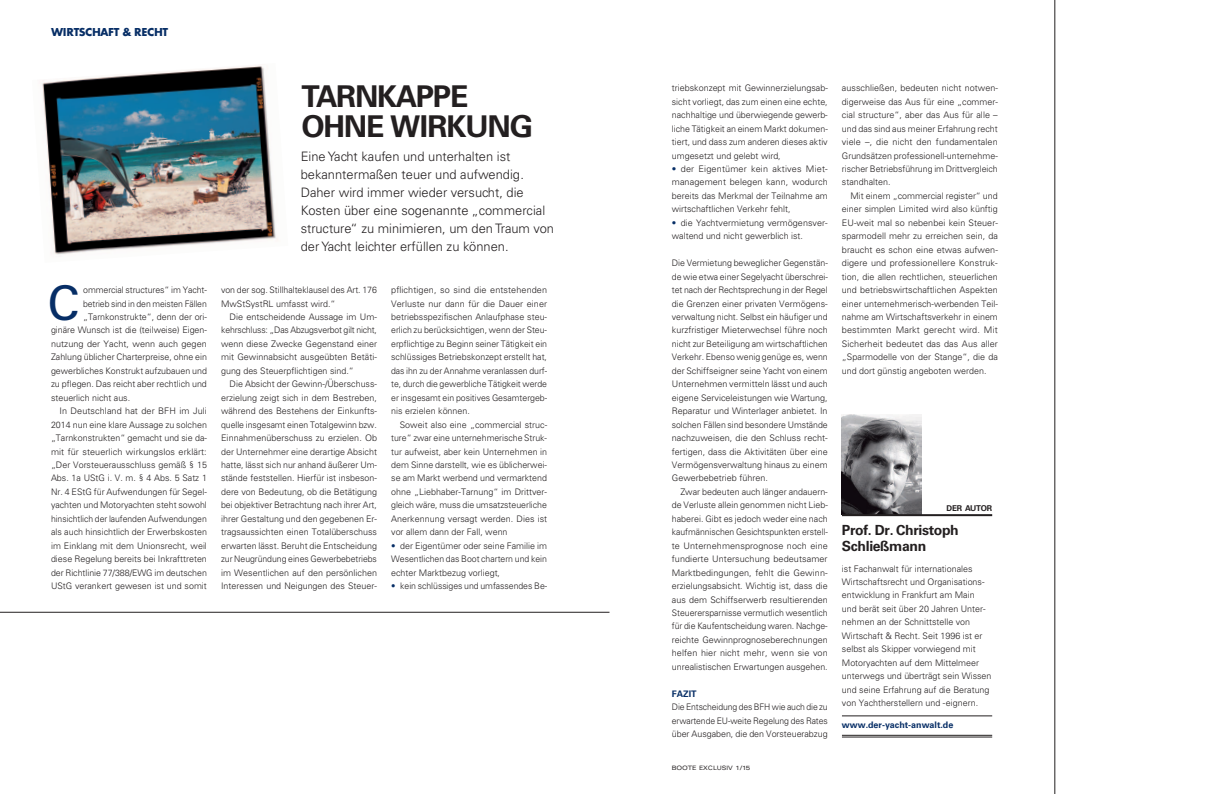
<style>
.page{position:relative;width:1219px;height:794px;background:#fff}
.page>*{position:absolute;margin:0;border:0;box-sizing:border-box;transform-origin:0 0}
.t1{font:48px "Univers LT Std";color:#072e66}
.t2{font:700 30px/30.7px "Univers LT Std";letter-spacing:-.035em;color:#231f20}
.t3{font:700 14px/16px "Univers LT Std";letter-spacing:-.025em;color:#231f20}
.t4{font:300 13px/18px "Univers LT Std";color:#231f20}
.t5{font:700 12px "Futura TOT";letter-spacing:-.02em;color:#072e66}
.t6{font:300 9px/13.4px "Univers LT Std";color:#231f20;text-align:justify}
.t7{font:300 9px/13.4px "Univers LT Std";color:#231f20;text-align:justify;scale:.96 1}
.t8{font:700 9px "Univers LT Std";color:#072e66}
.t9{font:700 8px "Univers LT Std";color:#231f20}
.t10{font:expanded 6px "Univers LT Std";letter-spacing:.005em;color:#231f20}
.s1{color:#072e66}
</style>
<div class="page">
<img style="left:842px;top:414px;width:80px;height:100px">
<hr style="left:842px;top:514px;width:150px;height:2px;background:#231f20">
<hr style="left:842px;top:737px;width:150px;height:1px;background:#231f20">
<hr style="left:842px;top:715px;width:150px;height:1px;background:#231f20">
<hr style="left:842px;top:735px;width:150px;height:1px;background:#231f20">
<hr style="left:1054px;top:0;width:1px;height:794px;background:#231f20">
<hr style="left:0;top:612px;width:609px;height:1px;background:#231f20">
<img style="left:42px;top:65px;width:236px;height:190px">
<h3 class="t5" style="left:51px;top:25px;width:119px">WIRTSCHAFT &amp; RECHT</h3>
<h1 class="t1" style="left:47px;top:274px;width:34px">C</h1>
<p class="t6" style="left:83px;top:283px;width:125px">ommercial structures“ im Yacht-</p>
<p class="t7" style="left:83px;top:297px;width:130px">betrieb sind in den meisten Fällen</p>
<p class="t6" style="left:83px;top:310px;width:125px">„Tarnkonstrukte“, denn der ori-</p>
<p class="t6" style="left:51px;top:323px;width:157px">ginäre Wunsch ist die (teilweise) Eigen-</p>
<p class="t6" style="left:51px;top:337px;width:157px">nutzung der Yacht, wenn auch gegen</p>
<p class="t6" style="left:51px;top:350px;width:158px">Zahlung üblicher Charterpreise, ohne ein</p>
<p class="t6" style="left:51px;top:364px;width:157px">gewerbliches Konstrukt aufzubauen und</p>
<p class="t6" style="left:51px;top:377px;width:157px">zu pflegen. Das reicht aber rechtlich und</p>
<p class="t6" style="left:51px;top:391px;width:81px">steuerlich nicht aus.</p>
<p class="t6" style="left:60px;top:404px;width:149px">In Deutschland hat der BFH im Juli</p>
<p class="t6" style="left:51px;top:418px;width:157px">2014 nun eine klare Aussage zu solchen</p>
<p class="t6" style="left:51px;top:431px;width:157px">„Tarnkonstrukten“ gemacht und sie da-</p>
<p class="t6" style="left:51px;top:444px;width:157px">mit für steuerlich wirkungslos erklärt:</p>
<p class="t6" style="left:51px;top:458px;width:157px">„Der Vorsteuerausschluss gemäß § 15</p>
<p class="t6" style="left:51px;top:471px;width:157px">Abs. 1a UStG i. V. m. § 4 Abs. 5 Satz 1</p>
<p class="t6" style="left:51px;top:485px;width:157px">Nr. 4 EStG für Aufwendungen für Segel-</p>
<p class="t6" style="left:51px;top:498px;width:157px">yachten und Motoryachten steht sowohl</p>
<p class="t7" style="left:51px;top:512px;width:164px">hinsichtlich der laufenden Aufwendungen</p>
<p class="t6" style="left:51px;top:525px;width:157px">als auch hinsichtlich der Erwerbskosten</p>
<p class="t6" style="left:51px;top:539px;width:157px">im Einklang mit dem Unionsrecht, weil</p>
<p class="t6" style="left:51px;top:552px;width:157px">diese Regelung bereits bei Inkrafttreten</p>
<p class="t6" style="left:51px;top:566px;width:157px">der Richtlinie 77/388/EWG im deutschen</p>
<p class="t6" style="left:51px;top:579px;width:157px">UStG verankert gewesen ist und somit</p>
<h2 class="t2" style="left:302px;top:81px;width:233px">Tarnkappe ohne Wirkung</h2>
<p class="t4" style="left:301px;top:148px;width:255px">Eine Yacht kaufen und unterhalten ist bekanntermaßen teuer und aufwendig.<br>Daher wird immer wieder versucht, die Kosten über eine sogenannte „commercial structure“ zu minimieren, um den Traum von der Yacht leichter erfüllen zu können.</p>
<p class="t6" style="left:221px;top:283px;width:157px">von der sog. Stillhalteklausel des Art. 176<br>MwStSystRL umfasst wird.“</p>
<p class="t6" style="left:221px;top:310px;width:157px;text-indent:9px">Die entscheidende Aussage im Um&shy;kehrschluss: „Das Abzugsverbot gilt nicht, wenn diese Zwecke Gegenstand einer mit Gewinnabsicht ausgeübten Betäti&shy;gung des Steuerpflichtigen sind.“</p>
<p class="t6" style="left:221px;top:377px;width:158px;text-indent:9px">Die Absicht der Gewinn-/Überschuss&shy;erzielung zeigt sich in dem Bestreben, während des Bestehens der Einkunfts&shy;quelle insgesamt einen Totalgewinn bzw.<br>Einnahmenüberschuss zu erzielen. Ob der Unternehmer eine derartige Absicht hatte, lässt sich nur anhand äußerer Um&shy;stände feststellen. Hierfür ist insbeson&shy;dere von Bedeutung, ob die Betätigung bei objektiver Betrachtung nach ihrer Art, ihrer Gestaltung und den gegebenen Er&shy;tragsaussichten einen Totalüberschuss erwarten lässt. Beruht die Entscheidung zur Neugründung eines Gewerbebetriebs im Wesentlichen auf den persönlichen Interessen und Neigungen des Steuer-</p>
<p class="t6" style="left:391px;top:283px;width:157px">pflichtigen, so sind die entstehenden Verluste nur dann für die Dauer einer betriebsspezifischen Anlaufphase steu&shy;erlich zu berücksichtigen, wenn der Steu&shy;erpflichtige zu Beginn seiner Tätigkeit ein schlüssiges Betriebskonzept erstellt hat, das ihn zu der Annahme veranlassen durf&shy;te, durch die gewerbliche Tätigkeit werde er insgesamt ein positives Gesamtergeb&shy;nis erzielen können.</p>
<p class="t6" style="left:391px;top:418px;width:158px;text-indent:9px">Soweit also eine „commercial struc&shy;ture“ zwar eine unternehmerische Struk&shy;tur aufweist, aber kein Unternehmen in dem Sinne darstellt, wie es üblicherwei&shy;se am Markt werbend und vermarktend ohne „Liebhaber-Tarnung“ im Drittver&shy;gleich wäre, muss die umsatzsteuerliche Anerkennung versagt werden. Dies ist vor allem dann der Fall, wenn</p>
<p class="t6" style="left:391px;top:539px;width:157px"><span class="s1">•</span> der Eigentümer oder seine Familie im Wesentlichen das Boot chartern und kein echter Marktbezug vorliegt,</p>
<p class="t6" style="left:391px;top:579px;width:158px"><span class="s1">•</span> kein schlüssiges und umfassendes Be-</p>
<p class="t6" style="left:672px;top:81px;width:157px">triebskonzept mit Gewinnerzielungsab&shy;sicht vorliegt, das zum einen eine echte, nachhaltige und überwiegende gewerb&shy;liche Tätigkeit an einem Markt dokumen&shy;tiert, und dass zum anderen dieses aktiv umgesetzt und gelebt wird,</p>
<p class="t6" style="left:672px;top:162px;width:158px"><span class="s1">•</span> der Eigentümer kein aktives Miet&shy;management belegen kann, wodurch bereits das Merkmal der Teilnahme am wirtschaftlichen Verkehr fehlt,</p>
<p class="t6" style="left:672px;top:216px;width:157px"><span class="s1">•</span> die Yachtvermietung vermögensver&shy;waltend und nicht gewerblich ist.</p>
<p class="t6" style="left:672px;top:256px;width:158px">Die Vermietung beweglicher Gegenstän&shy;de wie etwa einer Segelyacht überschrei&shy;tet nach der Rechtsprechung in der Regel die Grenzen einer privaten Vermögens&shy;verwaltung nicht. Selbst ein häufiger und kurzfristiger Mieterwechsel führe noch nicht zur Beteiligung am wirtschaftlichen Verkehr. Ebenso wenig genüge es, wenn der Schiffseigner seine Yacht von einem Unternehmen vermitteln lässt und auch eigene Serviceleistungen wie Wartung, Reparatur und Winterlager anbietet. In solchen Fällen sind besondere Umstände nachzuweisen, die den Schluss recht&shy;fertigen, dass die Aktivitäten über eine Vermögensverwaltung hinaus zu einem Gewerbebetrieb führen.</p>
<p class="t6" style="left:672px;top:485px;width:158px;text-indent:9px">Zwar bedeuten auch länger andauern&shy;de Verluste allein genommen nicht Lieb&shy;haberei. Gibt es jedoch weder eine nach kaufmännischen Gesichtspunkten erstell&shy;te Unternehmensprognose noch eine fundierte Untersuchung bedeutsamer Marktbedingungen, fehlt die Gewinn&shy;erzielungsabsicht. Wichtig ist, dass die aus dem Schiffserwerb resultierenden Steuerersparnisse vermutlich wesentlich für die Kaufentscheidung waren. Nachge&shy;reichte Gewinnprognoseberechnungen helfen hier nicht mehr, wenn sie von unrealistischen Erwartungen ausgehen.</p>
<p class="t8" style="left:672px;top:688px;width:26px">Fazit</p>
<p class="t7" style="left:672px;top:700px;width:164px">Die Entscheidung des BFH wie auch die zu erwartende EU-weite Regelung des Rates über Ausgaben, die den Vorsteuerabzug</p>
<p class="t10" style="left:672px;top:764px;width:80px">BOOTE EXCLUSIV 1/15</p>
<p class="t6" style="left:842px;top:81px;width:157px">ausschließen, bedeuten nicht notwen&shy;digerweise das Aus für eine „commer&shy;cial structure“, aber das Aus für alle – und das sind aus meiner Erfahrung recht viele –, die nicht den fundamentalen Grundsätzen professionell-unternehme&shy;rischer Betriebsführung im Drittvergleich standhalten.</p>
<p class="t6" style="left:842px;top:189px;width:157px;text-indent:9px">Mit einem „commercial register“ und einer simplen Limited wird also künftig EU-weit mal so nebenbei kein Steuer&shy;sparmodell mehr zu erreichen sein, da braucht es schon eine etwas aufwen&shy;digere und professionellere Konstruk&shy;tion, die allen rechtlichen, steuerlichen und betriebswirtschaftlichen Aspekten einer unternehmerisch-werbenden Teil&shy;nahme am Wirtschaftsverkehr in einem bestimmten Markt gerecht wird. Mit Sicherheit bedeutet das das Aus aller „Sparmodelle von der Stange“, die da und dort günstig angeboten werden.</p>
<p class="t9" style="left:947px;top:503px;width:25px">DER AUTOR</p>
<h3 class="t3" style="left:842px;top:522px;width:118px">Prof. Dr. Christoph<br>Schließmann</h3>
<p class="t6" style="left:842px;top:561px;width:151px;text-align:left">ist Fachanwalt für internationales Wirtschaftsrecht und Organisations&shy;entwicklung in Frankfurt am Main und berät seit über 20 Jahren Unter&shy;nehmen an der Schnittstelle von Wirtschaft &amp; Recht. Seit 1996 ist er selbst als Skipper vorwiegend mit Motoryachten auf dem Mittelmeer unterwegs und überträgt sein Wissen und seine Erfahrung auf die Beratung von Yachtherstellern und -eignern.</p>
<p class="t8" style="left:842px;top:720px;width:113px">www.der-yacht-anwalt.de</p>
</div>
